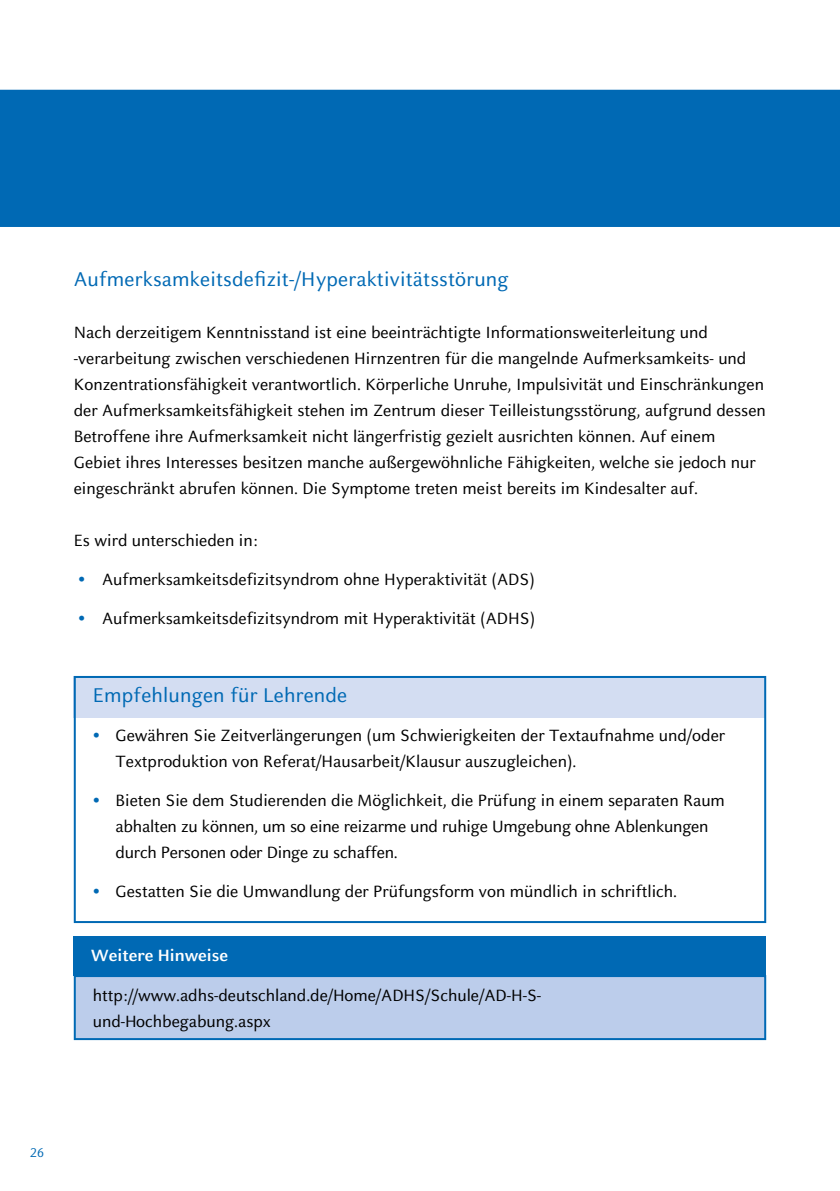
<style>
.page{position:relative;width:840px;height:1191px;background:#fff}
.page>*{position:absolute;margin:0;border:0;box-sizing:border-box;transform-origin:0 0}
.t1{font:22px "HHU Celeste Sans";letter-spacing:.01em;color:#0069b4}
.t2{font:18px/26px "HHU Celeste Sans";color:#000}
.t3{font:700 18px "HHU Celeste Sans";color:#fff}
.t4{font:14px "HHU Celeste Sans";color:#0069b4}
.s1{font-size:27px;color:#0069b4}
</style>
<div class="page">
<div style="left:0;top:90px;width:839px;height:137px;background:#0069b4"></div>
<div style="left:74px;top:676px;width:691px;height:41px;background:#d3ddf2"></div>
<div style="left:74px;top:676px;width:691px;height:247px;border:2px solid #0069b4"></div>
<div style="left:74px;top:936px;width:691px;height:39px;background:#0069b4"></div>
<div style="left:75px;top:976px;width:689px;height:63px;background:#bccdeb"></div>
<div style="left:74px;top:975px;width:691px;height:65px;border:2px solid #0069b4"></div>
<p class="t1" style="left:74px;top:265px;width:436px">Aufmerksamkeitsdefizit-/Hyperaktivitätsstörung</p>
<p class="t2" style="left:74px;top:319px;width:693px">Nach derzeitigem Kenntnisstand ist eine beeinträchtigte Informationsweiterleitung und -verarbeitung zwischen verschiedenen Hirnzentren für die mangelnde Aufmerksamkeits- und Konzentrationsfähigkeit verantwortlich. Körperliche Unruhe, Impulsivität und Einschränkungen der Aufmerksamkeitsfähigkeit stehen im Zentrum dieser Teilleistungsstörung, aufgrund dessen Betroffene ihre Aufmerksamkeit nicht längerfristig gezielt ausrichten können. Auf einem Gebiet ihres Interesses besitzen manche außergewöhnliche Fähigkeiten, welche sie jedoch nur eingeschränkt abrufen können. Die Symptome treten meist bereits im Kindesalter auf.</p>
<p class="t2" style="left:74px;top:526px;width:185px">Es wird unterschieden in:</p>
<p class="t2" style="left:78px;top:566px;width:458px"><span class="s1">•</span> Aufmerksamkeitsdefizitsyndrom ohne Hyperaktivität (ADS)</p>
<p class="t2" style="left:78px;top:605px;width:458px"><span class="s1">•</span> Aufmerksamkeitsdefizitsyndrom mit Hyperaktivität (ADHS)</p>
<p class="t1" style="left:93px;top:681px;width:256px">Empfehlungen für Lehrende</p>
<p class="t2" style="left:115px;top:722px;width:610px;text-indent:-23px"><span class="s1">•</span> Gewähren Sie Zeitverlängerungen (um Schwierigkeiten der Textaufnahme und/oder<br>Textproduktion von Referat/Hausarbeit/Klausur auszugleichen).</p>
<p class="t2" style="left:115px;top:787px;width:610px;text-indent:-23px"><span class="s1">•</span> Bieten Sie dem Studierenden die Möglichkeit, die Prüfung in einem separaten Raum abhalten zu können, um so eine reizarme und ruhige Umgebung ohne Ablenkungen durch Personen oder Dinge zu schaffen.</p>
<p class="t2" style="left:93px;top:878px;width:585px"><span class="s1">•</span> Gestatten Sie die Umwandlung der Prüfungsform von mündlich in schriftlich.</p>
<p class="t3" style="left:91px;top:944px;width:139px">Weitere Hinweise</p>
<p class="t2" style="left:93px;top:982px;width:449px">http://www.adhs-deutschland.de/Home/ADHS/Schule/AD-H-S&shy;und-Hochbegabung.aspx</p>
<p class="t4" style="left:30px;top:1143px;width:16px">26</p>
</div>
